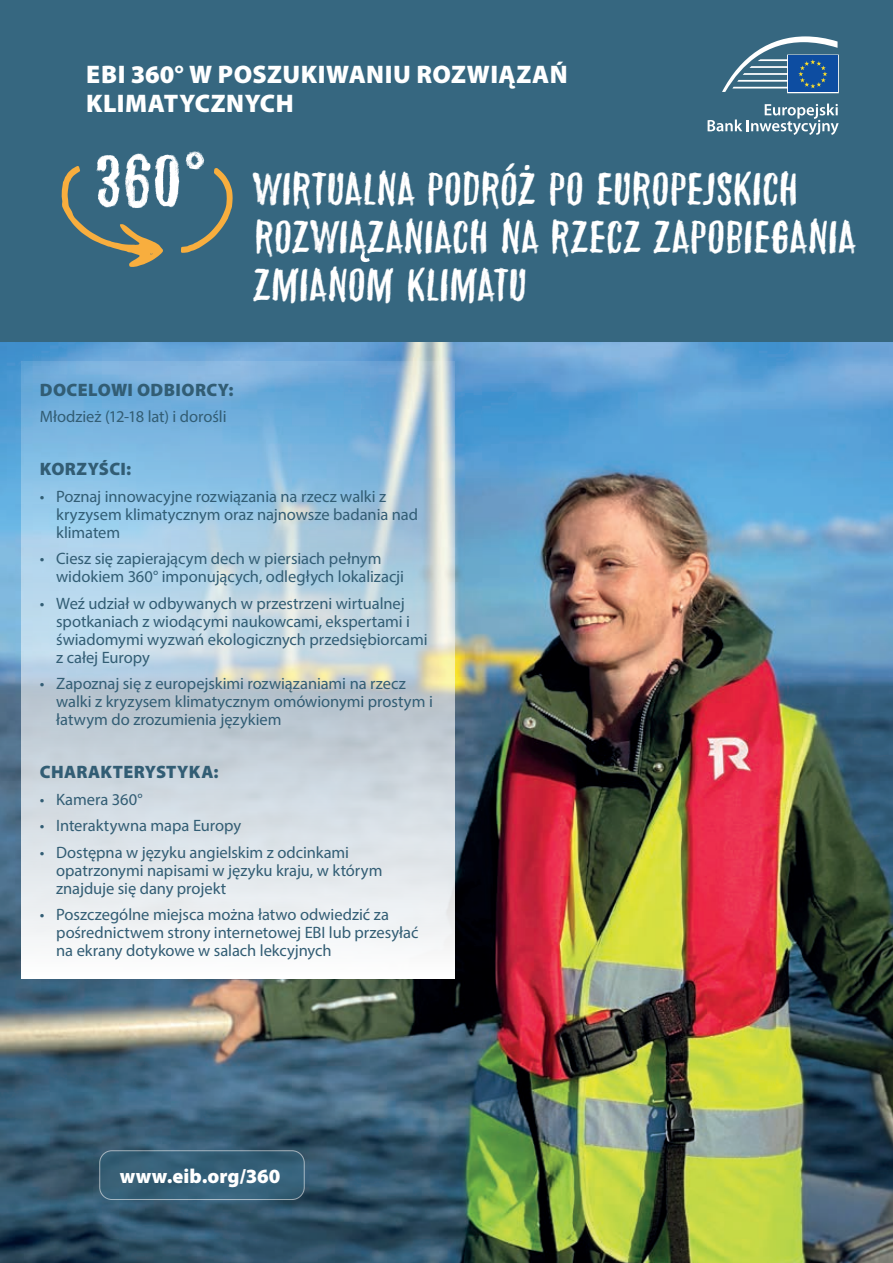
<style>
.page{position:relative;width:893px;height:1263px;background:#fff}
.page>*{position:absolute;margin:0;border:0;box-sizing:border-box;transform-origin:0 0}
._360{font:81.45px "Marchofthepigs";color:#fff}
.TITRE_LEAFLET{font:49.5px/48px "Marchofthepigs";color:#fff}
.PETIT_TITRE{font:900 25.5px/28.5px "Myriad Pro";letter-spacing:.015em;color:#fff}
.WWW_EIB{font:900 20.25px "Myriad Pro";letter-spacing:.005em;color:#fff}
.TITRE_BOX{font:900 18px "Myriad Pro";letter-spacing:.02em;color:#325d74}
.TEXTE_BOX_BULLET{font:16.5px/18px "Myriad Pro";letter-spacing:-.005em;color:#325d74}
.TEXTE_BOX{font:16.5px "Myriad Pro";letter-spacing:-.005em;color:#325d74}
</style>
<div class="page">
<div style="left:0;top:0;width:893px;height:1157px;background:#366780"></div>
<img style="left:0;top:342px;width:893px;height:921px">
<svg style="left:722px;top:36px;width:117px;height:57px"></svg>
<svg style="left:708px;top:104px;width:131px;height:31px"></svg>
<svg style="left:21px;top:361px;width:434px;height:618px;background:#bcd3e2"></svg>
<svg style="left:61px;top:166px;width:102px;height:101px"></svg>
<svg style="left:181px;top:151px;width:52px;height:102px"></svg>
<div style="left:100px;top:1151px;width:204px;height:48px;background:#366178;border-radius:12px"></div>
<div style="left:99px;top:1150px;width:206px;height:50px;border:1px solid #fff;border-radius:12px"></div>
<svg style="left:361px;top:252px;width:9px;height:10px"></svg>
<p class="PETIT_TITRE" style="left:86px;top:59px;width:483px">EBI 360° W POSZUKIWANIU ROZWIĄZAŃ<br>KLIMATYCZNYCH</p>
<p class="_360" style="left:93px;top:142px;width:91px">360</p>
<p class="TITRE_LEAFLET" style="left:504px;top:155px;width:15px">´</p>
<p class="TITRE_LEAFLET" style="left:523px;top:129px;width:11px">.</p>
<p class="TITRE_LEAFLET" style="left:253px;top:165px;width:604px">WIRTUALNA PODROZŻ PO EUROPEJSKICH<br>ROZWIAZANIACH NA RZECZ ZAPOBIEGANIA<br>ZMIANOM KLIMATU</p>
<p class="TITRE_BOX" style="left:40px;top:377px;width:195px">DOCELOWI ODBIORCY:</p>
<p class="TEXTE_BOX" style="left:40px;top:406px;width:188px">Młodzież (12-18 lat) i dorośli</p>
<p class="TITRE_BOX" style="left:40px;top:457px;width:93px">KORZYŚCI:</p>
<p class="TEXTE_BOX_BULLET" style="left:56px;top:487px;width:363px;text-indent:-16px">• Poznaj innowacyjne rozwiązania na rzecz walki z kryzysem klimatycznym oraz najnowsze badania nad klimatem</p>
<p class="TEXTE_BOX_BULLET" style="left:56px;top:549px;width:349px;text-indent:-16px">• Ciesz się zapierającym dech w piersiach pełnym widokiem 360° imponujących, odległych lokalizacji</p>
<p class="TEXTE_BOX_BULLET" style="left:56px;top:594px;width:373px;text-indent:-16px">• Weź udział w odbywanych w przestrzeni wirtualnej spotkaniach z wiodącymi naukowcami, ekspertami i świadomymi wyzwań ekologicznych przedsiębiorcami z całej Europy</p>
<p class="TEXTE_BOX_BULLET" style="left:56px;top:674px;width:378px;text-indent:-16px">• Zapoznaj się z europejskimi rozwiązaniami na rzecz walki z kryzysem klimatycznym omówionymi prostym i łatwym do zrozumienia językiem</p>
<p class="TITRE_BOX" style="left:40px;top:760px;width:180px">CHARAKTERYSTYKA:</p>
<p class="TEXTE_BOX_BULLET" style="left:40px;top:790px;width:104px">• Kamera 360°</p>
<p class="TEXTE_BOX_BULLET" style="left:40px;top:816px;width:203px">• Interaktywna mapa Europy</p>
<p class="TEXTE_BOX_BULLET" style="left:56px;top:843px;width:328px;text-indent:-16px">• Dostępna w języku angielskim z odcinkami opatrzonymi napisami w języku kraju, w którym znajduje się dany projekt</p>
<p class="TEXTE_BOX_BULLET" style="left:56px;top:905px;width:364px;text-indent:-16px">• Poszczególne miejsca można łatwo odwiedzić za pośrednictwem strony internetowej EBI lub przesyłać na ekrany dotykowe w salach lekcyjnych</p>
<p class="WWW_EIB" style="left:120px;top:1162px;width:162px">www.eib.org/360</p>
</div>
